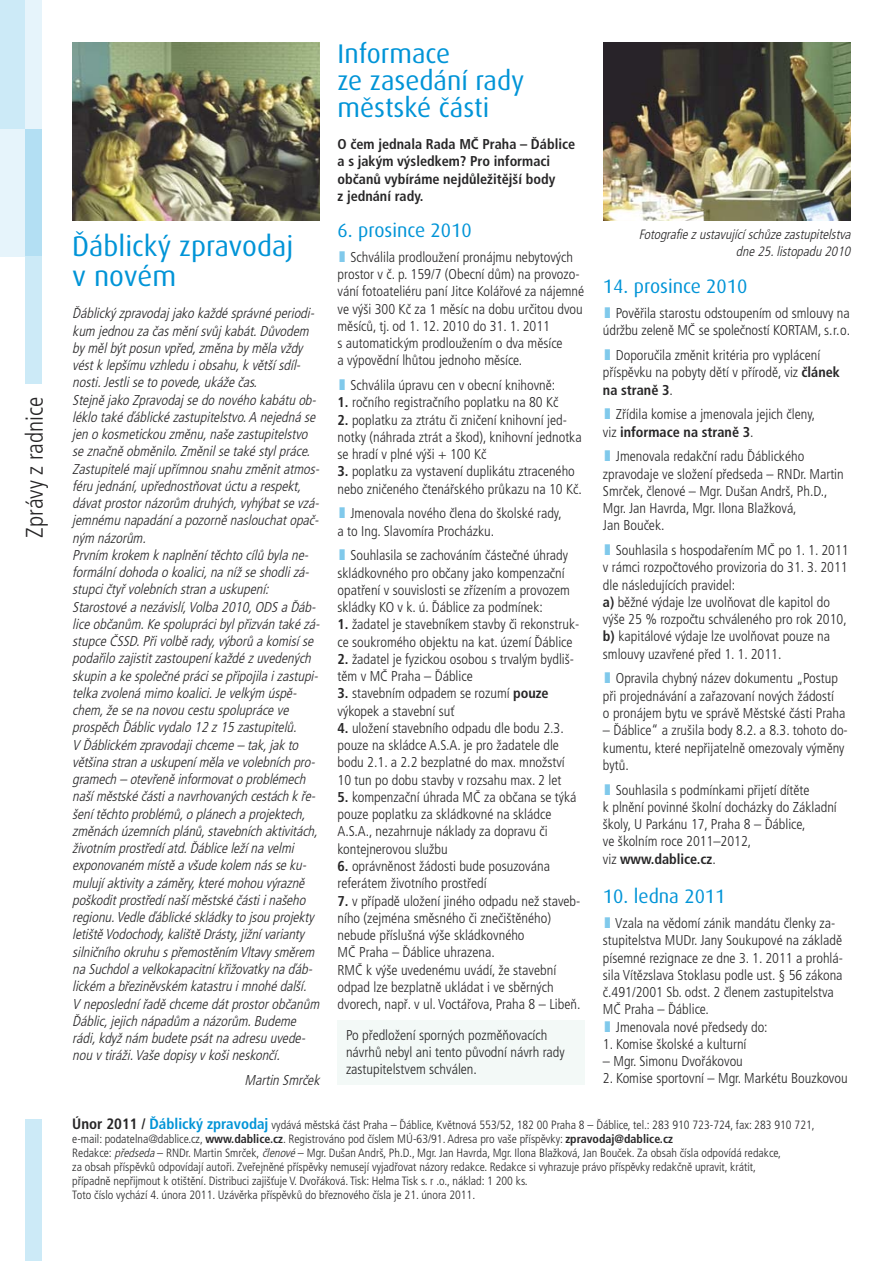
<style>
.page{position:relative;width:891px;height:1262px;background:#fff}
.page>*{position:absolute;margin:0;border:0;box-sizing:border-box;transform-origin:0 0}
.t1{font:28.5px/30px "Dax CE";color:#0094d7}
.t2{font:27px/27px "Dax CE";color:#0094d7}
.t3{font:300 condensed 24px "Frutiger CE";color:#272627}
.t4{font:19.5px "Dax CE";color:#0094d7}
.t5{font:300 condensed 14.25px/17.2px "Frutiger CE";color:#272627}
.t6{font:italic 300 condensed 14.25px/17.2px "Frutiger CE";color:#272627}
.t7{font:700 condensed 14.25px/17.2px "Frutiger CE";color:#272627}
.t8{font:italic 300 condensed 13.5px/17.2px "Frutiger CE";color:#272627;text-align:right}
.t9{font:300 condensed 12px/14px "Frutiger CE";color:#272627}
.s1{font-weight:900;font-stretch:normal;color:#80c9eb}
.s2{font-weight:700}
.s3{font-weight:700;font-size:15px}
.s4{font-weight:700;font-size:15px;color:#0094d7}
.s5{font-style:italic}
</style>
<div class="page">
<div style="left:338px;top:1020px;width:247px;height:65px;background:#f3f9f7"></div>
<div style="left:0;top:128px;width:25px;height:129px;background:#e6f4fb"></div>
<div style="left:25px;top:128px;width:17px;height:129px;background:#b3dff3"></div>
<div style="left:0;top:0;width:25px;height:129px;background:#cceaf7"></div>
<div style="left:25px;top:0;width:17px;height:129px;background:#e6f4fb"></div>
<div style="left:25px;top:257px;width:17px;height:127px;background:#cceaf7"></div>
<div style="left:26px;top:1119px;width:16px;height:141px;background:#cceaf7"></div>
<img style="left:603px;top:43px;width:247px;height:177px">
<img style="left:72px;top:43px;width:247px;height:178px">
<h3 class="t3" style="left:25px;top:537px;width:142px;rotate:-90deg">Zprávy z radnice</h3>
<h2 class="t2" style="left:338px;top:42px;width:188px">Informace<br>ze zasedání rady městské části</h2>
<p class="t7" style="left:338px;top:137px;width:239px">O čem jednala Rada MČ Praha – Ďáblice a s jakým výsledkem? Pro informaci občanů vybíráme nejdůležitější body<br>z jednání rady.</p>
<h3 class="t4" style="left:338px;top:222px;width:136px">6. prosince 2010</h3>
<p class="t5" style="left:338px;top:249px;width:248px"><span class="s1">l</span> Schválila prodloužení pronájmu nebytových prostor v č. p. 159/7 (Obecní dům) na provozo&shy;vání fotoateliéru paní Jitce Kolářové za nájemné ve výši 300 Kč za 1 měsíc na dobu určitou dvou měsíců, tj. od 1. 12. 2010 do 31. 1. 2011<br>s automatickým prodloužením o dva měsíce<br>a výpovědní lhůtou jednoho měsíce.</p>
<p class="t5" style="left:338px;top:378px;width:219px"><span class="s1">l</span> Schválila úpravu cen v obecní knihovně:</p>
<p class="t5" style="left:338px;top:395px;width:223px"><span class="s2">1.</span> ročního registračního poplatku na 80 Kč</p>
<p class="t5" style="left:338px;top:412px;width:246px"><span class="s2">2.</span> poplatku za ztrátu či zničení knihovní jed&shy;notky (náhrada ztrát a škod), knihovní jednotka se hradí v plné výši + 100 Kč</p>
<p class="t5" style="left:338px;top:464px;width:246px"><span class="s2">3.</span> poplatku za vystavení duplikátu ztraceného nebo zničeného čtenářského průkazu na 10 Kč.</p>
<p class="t5" style="left:338px;top:506px;width:226px"><span class="s1">l</span>Jmenovala nového člena do školské rady, a to Ing. Slavomíra Procházku.</p>
<p class="t5" style="left:338px;top:548px;width:234px"><span class="s1">l</span> Souhlasila se zachováním částečné úhrady skládkovného pro občany jako kompenzační opatření v souvislosti se zřízením a provozem skládky KO v k. ú. Ďáblice za podmínek:</p>
<p class="t5" style="left:338px;top:617px;width:243px"><span class="s2">1.</span> žadatel je stavebníkem stavby či rekonstruk - ce soukromého objektu na kat. území Ďáblice</p>
<p class="t5" style="left:338px;top:651px;width:238px"><span class="s2">2.</span> žadatel je fyzickou osobou s trvalým bydliš&shy;těm v MČ Praha – Ďáblice</p>
<p class="t5" style="left:338px;top:686px;width:213px"><span class="s2">3.</span> stavebním odpadem se rozumí <span class="s2">pouze </span>výkopek a stavební suť</p>
<p class="t5" style="left:338px;top:720px;width:229px"><span class="s2">4.</span> uložení stavebního odpadu dle bodu 2.3. pouze na skládce A.S.A. je pro žadatele dle bodu 2.1. a 2.2 bezplatné do max. množství 10 tun po dobu stavby v rozsahu max. 2 let</p>
<p class="t5" style="left:338px;top:789px;width:240px"><span class="s2">5.</span> kompenzační úhrada MČ za občana se týká pouze poplatku za skládkovné na skládce A.S.A., nezahrnuje náklady za dopravu či kontejnerovou službu</p>
<p class="t5" style="left:338px;top:858px;width:214px"><span class="s2">6.</span> oprávněnost žádosti bude posuzována referátem životního prostředí</p>
<p class="t5" style="left:338px;top:893px;width:244px"><span class="s2">7.</span> v případě uložení jiného odpadu než staveb&shy;ního (zejména směsného či znečištěného) nebude příslušná výše skládkovného<br>MČ Praha – Ďáblice uhrazena.<br>RMČ k výše uvedenému uvádí, že stavební odpad lze bezplatně ukládat i ve sběrných dvorech, např. v ul. Voctářova, Praha 8 – Libeň.</p>
<p class="t5" style="left:346px;top:1027px;width:220px">Po předložení sporných pozměňovacích návrhů nebyl ani tento původní návrh rady zastupitelstvem schválen.</p>
<p class="t8" style="left:639px;top:226px;width:216px">Fotografie z ustavující schůze zastupitelstva dne 25.listopadu 2010</p>
<h3 class="t4" style="left:603px;top:278px;width:146px">14. prosince 2010</h3>
<p class="t5" style="left:603px;top:306px;width:249px"><span class="s1">l</span> Pověřila starostu odstoupením od smlouvy na údržbu zeleně MČ se společností KORTAM, s.r.o.</p>
<p class="t5" style="left:603px;top:348px;width:239px"><span class="s1">l</span> Doporučila změnit kritéria pro vyplácení příspěvku na pobyty dětí v přírodě, viz <span class="s2">článek na straně 3</span>.</p>
<p class="t5" style="left:603px;top:407px;width:214px"><span class="s1">l</span> Zřídila komise a jmenovala jejich členy, viz <span class="s2">informace na straně 3</span>.</p>
<p class="t5" style="left:603px;top:449px;width:242px"><span class="s1">l</span>Jmenovala redakční radu Ďáblického zpravodaje ve složení předseda – RNDr. Martin Smrček, členové – Mgr. Dušan Andrš, Ph.D., Mgr. Jan Havrda, Mgr. Ilona Blažková,<br>Jan Bouček.</p>
<p class="t5" style="left:603px;top:543px;width:247px"><span class="s1">l</span> Souhlasila s hospodařením MČ po 1. 1. 2011 v rámci rozpočtového provizoria do 31. 3. 2011 dle následujících pravidel:<br><span class="s2">a)</span> běžné výdaje lze uvolňovat dle kapitol do výše 25 % rozpočtu schváleného pro rok 2010, <span class="s2">b)</span> kapitálové výdaje lze uvolňovat pouze na smlouvy uzavřené před 1. 1. 2011.</p>
<p class="t5" style="left:603px;top:671px;width:244px"><span class="s1">l</span> Opravila chybný název dokumentu „Postup při projednávání a zařazovaní nových žádostí<br>o pronájem bytu ve správě Městské části Praha</p>
<p class="t5" style="left:603px;top:723px;width:246px">– Ďáblice“ a zrušila body 8.2. a 8.3. tohoto do&shy;kumentu, které nepřijatelně omezovaly výměny bytů.</p>
<p class="t5" style="left:603px;top:782px;width:235px"><span class="s1">l</span> Souhlasila s podmínkami přijetí dítěte<br>k plnění povinné školní docházky do Základní školy, U Parkánu 17, Praha 8 – Ďáblice,<br>ve školním roce 2011–2012,<br>viz <span class="s2">www.dablice.cz</span>.</p>
<h3 class="t4" style="left:603px;top:888px;width:124px">10. ledna 2011</h3>
<p class="t5" style="left:603px;top:915px;width:242px"><span class="s1">l</span>Vzala na vědomí zánik mandátu členky za&shy;stupitelstva MUDr. Jany Soukupové na základě písemné rezignace ze dne 3. 1. 2011 a prohlá&shy;sila Vítězslava Stoklasu podle ust. § 56 zákona č.491/2001 Sb. odst. 2 členem zastupitelstva MČ Praha – Ďáblice.<br><span class="s1">l</span>Jmenovala nové předsedy do:</p>
<p class="t5" style="left:603px;top:1036px;width:145px">1. Komise školské a kulturní</p>
<p class="t5" style="left:603px;top:1053px;width:141px">– Mgr. Simonu Dvořákovou</p>
<p class="t5" style="left:603px;top:1071px;width:246px">2. Komise sportovní – Mgr. Markétu Bouzkovou</p>
<p class="t9" style="left:72px;top:1118px;width:744px"><span class="s3">Únor 2011 /</span> <span class="s4">Ďáblický zpravodaj</span> vydává městská část Praha – Ďáblice, Květnová 553/52, 182 00 Praha 8 – Ďáblice, tel.: 283 910 723-724, fax: 283 910 721, e-mail: podatelna@dablice.cz, <span class="s2">www.dablice.cz</span>. Registrováno pod číslem MÚ-63/91. Adresa pro vaše příspěvky: <span class="s2">zpravodaj@dablice.cz<br></span>Redakce: <span class="s5">předseda</span>– RNDr. Martin Smrček, <span class="s5">členové</span>– Mgr. Dušan Andrš, Ph.D., Mgr. Jan Havrda, Mgr. Ilona Blažková, Jan Bouček. Za obsah čísla odpovídá redakce,<br>za obsah příspěvků odpovídají autoři. Zveřejněné příspěvky nemusejí vyjadřovat názory redakce. Redakce si vyhrazuje právo příspěvky redakčně upravit, krátit,<br>případně nepřijmout k otištění. Distribuci zajišťuje V. Dvořáková. Tisk: Helma Tisk s. r .o., náklad: 1 200 ks.<br>Toto číslo vychází 4. února 2011. Uzávěrka příspěvků do březnového čísla je 21. února 2011.</p>
<h1 class="t1" style="left:72px;top:233px;width:223px">Ďáblický zpravodaj v novém</h1>
<p class="t6" style="left:72px;top:306px;width:251px">Ďáblickýzpravodaj jako každé správné periodi&shy;kum jednou za časmění svůj kabát.Důvodem by mělbýtposun vpřed,změna by měla vždy véstk lepšímu vzhledu i obsahu,k větší sdíl&shy;nosti.Jestlise to povede,ukáže čas.<br>Stej ně jako Zpravodaj se do nového kabátu ob&shy;léklo také ďáblické zastupitelstvo.A nejedná se jen o kosmetickou změnu,naše zastupitelstvo se značně obměnilo.Změnilse také stylpráce.<br>Zastupitelé mají upřímnou snahu změnitatmos&shy;féru jednání,upřednostňovatúctu a respekt, dávatprostornázorům druhých,vyhýbatse vzá&shy;jemnému napadání a pozorně naslouchatopač&shy;ným názorům.<br>Prvním krokem k naplnění těchto cílů byla ne&shy;formální dohoda o koalici,na nížse shodlizá&shy;stupcičtyř volebních stran a uskupení:<br>Starostové a nezávislí,Volba 2010,ODS a Ďáb&shy;lice občanům.Ke spoluprácibylpřizván také zá&shy;stupce ČSSD.Přivolbě rady,výborů a komisí se podařilo zajistitzastoupení každé z uvedených skupin a ke společné prácise připojila i zastupi&shy;telka zvolená mimo koalici.Je velkým úspě&shy;chem,že se na novou cestu spolupráce ve prospěch Ďáblicvydalo 12 z 15 zastupitelů.<br>V Ďáblickém zpravodajichceme – tak,jak to většina stran a uskupení měla ve volebních pro&shy;gramech – otevřeně informovato problémech naší městské částia navrhovaných cestách k ře&shy;šení těchto problémů,o plánech a projektech, změnách územních plánů,stavebních aktivitách, životním prostředí atd.Ďáblice leží na velmi exponovaném místě a všude kolem násse ku - mulují aktivity a záměry,které mohou výrazně poškoditprostředí naší městské částii našeho regionu.Vedle ďáblické skládky to jsou projekty letiště Vodochody,kaliště Drásty,j ižní varianty silničního okruhu s přemostěním Vltavysměrem na Suchdola velkokapacitní křižovatky na ďáb - lickém a březiněvském katastru i mnohé další.<br>V neposlední řadě chceme dátprostorobčanům Ďáblic,jejich nápadům a názorům.Budeme rádi,kdyžnám budete psátna adresu uvede&shy;nou v tiráži.Vaše dopisyv košineskončí.</p>
<p class="t6" style="left:245px;top:1072px;width:79px">Martin Smrček</p>
</div>
